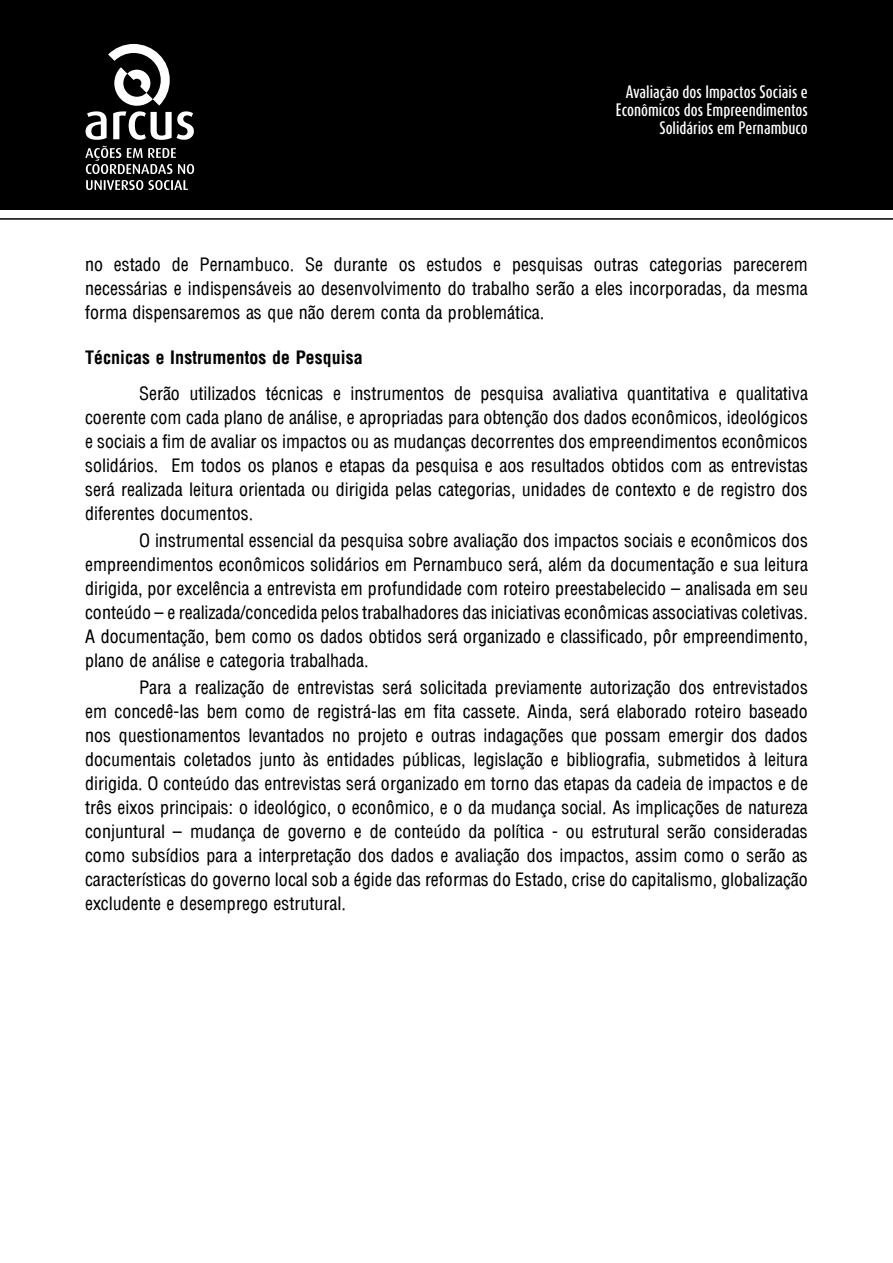
<style>
.page{position:relative;width:893px;height:1263px;background:#fff}
.page>*{position:absolute;margin:0;border:0;box-sizing:border-box;transform-origin:0 0}
.t1{font:18px/24px "Arena Condensed";color:#000;text-align:justify}
.t2{font:700 condensed 18px "Arena";color:#000}
.t3{font:500 15px/18px "Dax Compact";color:#fff;text-align:right}
</style>
<div class="page">
<div style="left:0;top:0;width:893px;height:210px;background:#000"></div>
<hr style="left:0;top:218px;width:893px;height:2px;background:#000">
<svg style="left:86px;top:44px;width:108px;height:96px"></svg>
<svg style="left:85px;top:146px;width:109px;height:44px"></svg>
<p class="t3" style="left:616px;top:82px;width:193px">Avaliação dos Impactos Sociais e<br>Econômicos dos Empreendimentos<br>Solidários em Pernambuco</p>
<p class="t1" style="left:85px;top:252px;width:724px">no estado de Pernambuco. Se durante os estudos e pesquisas outras categorias parecerem necessárias e indispensáveis ao desenvolvimento do trabalho serão a eles incorporadas, da mesma forma dispensaremos as que não derem conta da problemática.</p>
<p class="t2" style="left:85px;top:346px;width:279px">Técnicas e Instrumentos de Pesquisa</p>
<p class="t1" style="left:85px;top:381px;width:724px;text-indent:54px">Serão utilizados técnicas e instrumentos de pesquisa avaliativa quantitativa e qualitativa coerente com cada plano de análise, e apropriadas para obtenção dos dados econômicos, ideológicos e sociais a fim de avaliar os impactos ou as mudanças decorrentes dos empreendimentos econômicos solidários. Em todos os planos e etapas da pesquisa e aos resultados obtidos com as entrevistas será realizada leitura orientada ou dirigida pelas categorias, unidades de contexto e de registro dos diferentes documentos.</p>
<p class="t1" style="left:85px;top:528px;width:724px;text-indent:54px">O instrumental essencial da pesquisa sobre avaliação dos impactos sociais e econômicos dos empreendimentos econômicos solidários em Pernambuco será, além da documentação e sua leitura dirigida, por excelência a entrevista em profundidade com roteiro preestabelecido – analisada em seu conteúdo – e realizada/concedida pelos trabalhadores das iniciativas econômicas associativas coletivas.<br>A documentação, bem como os dados obtidos será organizado e classificado, pôr empreendimento, plano de análise e categoria trabalhada.</p>
<p class="t1" style="left:85px;top:675px;width:724px;text-indent:54px">Para a realização de entrevistas será solicitada previamente autorização dos entrevistados em concedê-las bem como de registrá-las em fita cassete. Ainda, será elaborado roteiro baseado nos questionamentos levantados no projeto e outras indagações que possam emergir dos dados documentais coletados junto às entidades públicas, legislação e bibliografia, submetidos à leitura dirigida. O conteúdo das entrevistas será organizado em torno das etapas da cadeia de impactos e de três eixos principais: o ideológico, o econômico, e o da mudança social. As implicações de natureza conjuntural – mudança de governo e de conteúdo da política - ou estrutural serão consideradas como subsídios para a interpretação dos dados e avaliação dos impactos, assim como o serão as características do governo local sob a égide das reformas do Estado, crise do capitalismo, globalização excludente e desemprego estrutural.</p>
</div>
